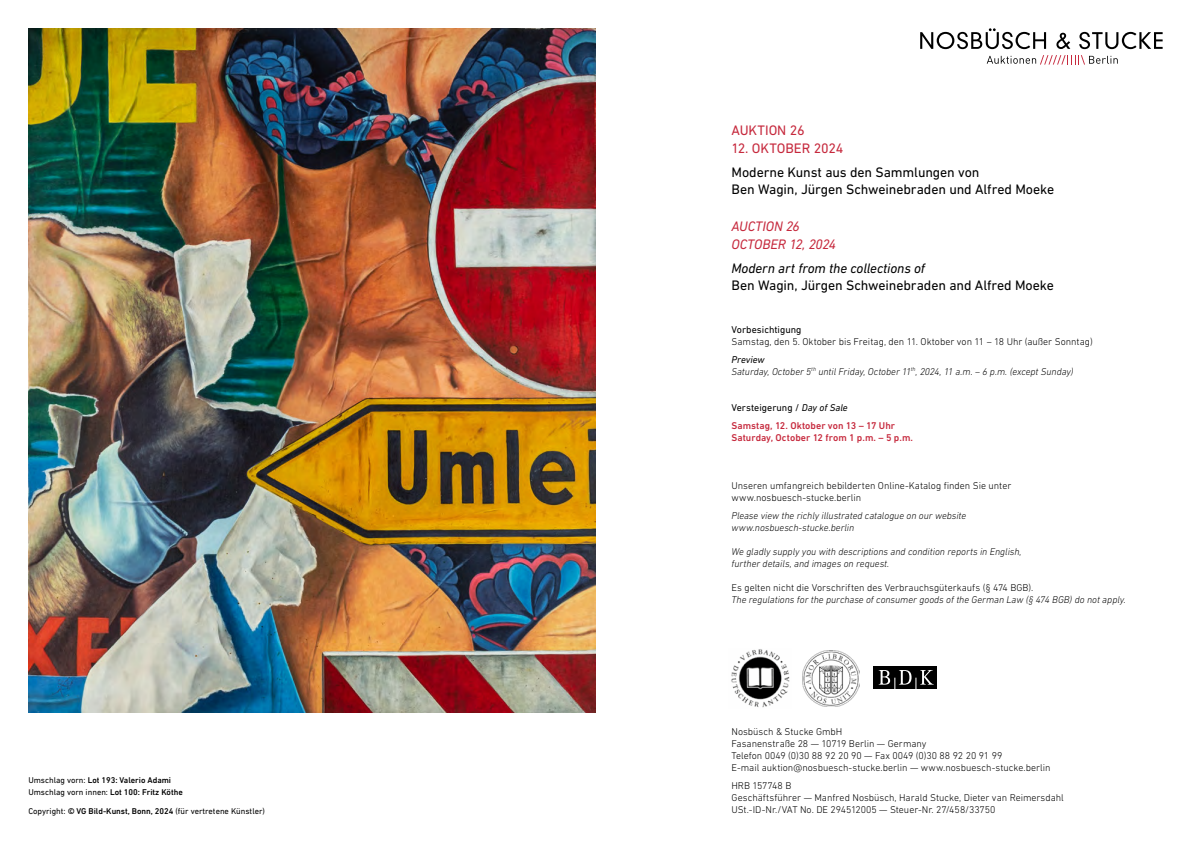
<style>
.page{position:relative;width:1191px;height:842px;background:#fff}
.page>*{position:absolute;margin:0;border:0;box-sizing:border-box;transform-origin:0 0}
.t1{font:14px/16.8px "DIN Next LT Pro";letter-spacing:-.01em;color:#000}
.t2{font:italic 14px "DIN Next LT Pro";letter-spacing:-.01em;color:#000}
.t3{font:14px "DIN Next LT Pro";letter-spacing:-.005em;color:#c6293d}
.t4{font:italic 14px/18px "DIN Next LT Pro";letter-spacing:-.01em;color:#c6293d}
.t5{font:300 10px/12px "DIN Next LT Pro";color:#000}
.t6{font:italic 300 10px/12px "DIN Next LT Pro";letter-spacing:-.005em;color:#000}
.t7{font:500 10px/18px "DIN Next LT Pro";letter-spacing:.005em;color:#c6293d}
.t8{font:10px "DIN Next LT Pro";color:#000}
.t9{font:500 8.5px/12px "DIN Next LT Pro";color:#000}
.t10{font:8.5px "DIN Next LT Pro";color:#000}
.s1{font-weight:400}
.s2{font-weight:500}
.s3{font-weight:400;color:#000}
.s4{font-weight:400;font-style:italic;color:#000}
</style>
<div class="page">
<svg style="left:920px;top:28px;width:242px;height:21px"></svg>
<svg style="left:986px;top:55px;width:131px;height:10px"></svg>
<img style="left:802px;top:650px;width:57px;height:57px">
<img style="left:731px;top:649px;width:59px;height:59px">
<div style="left:873px;top:666px;width:64px;height:23px;background:#000"></div>
<svg style="left:878px;top:670px;width:55px;height:19px"></svg>
<img style="left:28px;top:28px;width:567px;height:684px">
<p class="t9" style="left:28px;top:774px;width:156px"><span class="s1">Umschlag vorn:</span> Lot 193: Valerio Adami<br><span class="s1">Umschlag vorn innen:</span> Lot 100: Fritz Köthe</p>
<p class="t10" style="left:28px;top:806px;width:238px">Copyright: <span class="s2">© VG Bild-Kunst, Bonn, 2024</span> (für vertretene Künstler)</p>
<h1 class="t3" style="left:731px;top:122px;width:75px">AUKTION 26</h1>
<h1 class="t3" style="left:731px;top:140px;width:113px">12. OKTOBER 2024</h1>
<h1 class="t1" style="left:731px;top:163px;width:324px">Moderne Kunst aus den Sammlungen von<br>Ben Wagin, Jürgen Schweinebraden und Alfred Moeke</h1>
<h1 class="t4" style="left:731px;top:217px;width:106px">AUCTION 26<br>OCTOBER 12, 2024</h1>
<h1 class="t2" style="left:731px;top:260px;width:195px">Modern art from the collections of</h1>
<h1 class="t1" style="left:731px;top:276px;width:324px">Ben Wagin, Jürgen Schweinebraden and Alfred Moeke</h1>
<p class="t8" style="left:731px;top:324px;width:71px">Vorbesichtigung</p>
<p class="t5" style="left:731px;top:335px;width:363px">Samstag, den 5. Oktober bis Freitag, den 11. Oktober von 11 – 18 Uhr (außer Sonntag)</p>
<p class="t6" style="left:731px;top:353px;width:343px"><span class="s1">Preview<br></span>Saturday, October 5<sup>th</sup> until Friday, October 11<sup>th</sup>, 2024, 11 a.m. – 6 p.m. (except Sunday)</p>
<p class="t7" style="left:731px;top:398px;width:165px"><span class="s3">Versteigerung /</span> <span class="s4">Day of Sale<br></span>Samstag, 12. Oktober von 13 – 17 Uhr</p>
<p class="t7" style="left:731px;top:428px;width:183px">Saturday, October 12 from 1 p.m. – 5 p.m.</p>
<p class="t5" style="left:731px;top:479px;width:281px">Unseren umfangreich bebilderten Online-Katalog finden Sie unter www.nosbuesch-stucke.berlin</p>
<p class="t6" style="left:731px;top:509px;width:236px">Please view the richly illustrated catalogue on our website www.nosbuesch-stucke.berlin</p>
<p class="t6" style="left:731px;top:545px;width:292px">We gladly supply you with descriptions and condition reports in English, further details, and images on request.</p>
<p class="t5" style="left:731px;top:581px;width:303px">Es gelten nicht die Vorschriften des Verbrauchsgüterkaufs (§ 474 BGB).</p>
<p class="t6" style="left:731px;top:593px;width:396px">The regulations for the purchase of consumer goods of the German Law (§ 474 BGB) do not apply.</p>
<p class="t5" style="left:731px;top:725px;width:321px">Nosbüsch &amp; Stucke GmbH<br>Fasanenstraße 28 — 10719 Berlin — Germany<br>Telefon 0049 (0)30 88 92 20 90 — Fax 0049 (0)30 88 92 20 91 99<br>E-mail auktion@nosbuesch-stucke.berlin — www.nosbuesch-stucke.berlin</p>
<p class="t5" style="left:731px;top:779px;width:334px">HRB 157748 B<br>Geschäftsführer — Manfred Nosbüsch, Harald Stucke, Dieter van Reimersdahl<br>USt.-ID-Nr./VAT No. DE 294512005 — Steuer-Nr. 27/458/33750</p>
</div>
